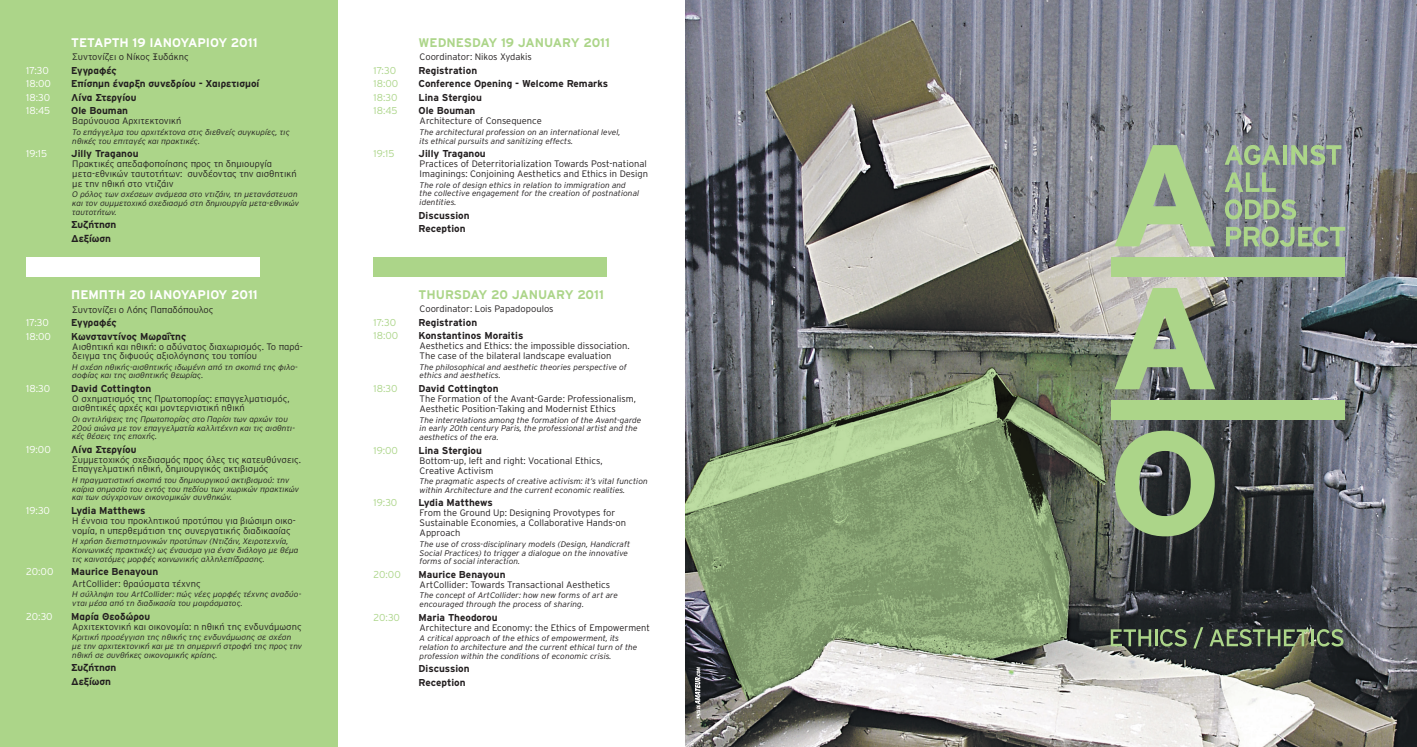
<style>
.page{position:relative;width:1417px;height:747px;background:#fff}
.page>*{position:absolute;margin:0;border:0;box-sizing:border-box;transform-origin:0 0}
.t1{font:700 12.5px "Interstate GR";color:#fff}
.t2{font:700 12.5px "Interstate GR";color:#acd589}
.t3{font:700 10px/13.5px "Interstate GR";color:#231f20}
.t4{font:300 10px "Interstate GR";color:#fff}
.t5{font:300 10px "Interstate GR";color:#acd589}
.t6{font:300 9.38px/10px "Interstate GR";color:#231f20}
.t7{font:italic 300 8.12px/8.8px "Interstate GR";color:#231f20;scale:1.04 1}
.s1{font-weight:700;color:#231f20}
</style>
<div class="page">
<img style="left:685px;top:0;width:732px;height:747px">
<img style="left:685px;top:342px;width:444px;height:372px">
<div style="left:0;top:0;width:338px;height:747px;background:#acd589"></div>
<svg style="left:1226px;top:227px;width:119px;height:20px"></svg>
<svg style="left:1225px;top:199px;width:71px;height:20px"></svg>
<svg style="left:1224px;top:172px;width:51px;height:20px"></svg>
<hr style="left:1283px;top:145px;width:4px;height:20px;background:#acd589">
<svg style="left:1224px;top:145px;width:56px;height:20px"></svg>
<svg style="left:1291px;top:145px;width:50px;height:20px"></svg>
<svg style="left:1114px;top:288px;width:101px;height:101px"></svg>
<svg style="left:1115px;top:431px;width:99px;height:105px"></svg>
<svg style="left:1114px;top:145px;width:101px;height:101px"></svg>
<div style="left:1111px;top:257px;width:233px;height:20px;background:#acd589"></div>
<div style="left:1111px;top:400px;width:233px;height:19px;background:#acd589"></div>
<svg style="left:1111px;top:629px;width:75px;height:18px"></svg>
<svg style="left:1193px;top:627px;width:10px;height:21px"></svg>
<svg style="left:1209px;top:629px;width:100px;height:18px"></svg>
<hr style="left:1311px;top:629px;width:3px;height:17px;background:#acd589">
<svg style="left:1317px;top:629px;width:26px;height:18px"></svg>
<div style="left:26px;top:257px;width:234px;height:20px;background:#fff"></div>
<div style="left:373px;top:257px;width:234px;height:20px;background:#acd589"></div>
<svg style="left:695px;top:667px;width:5px;height:52px"></svg>
<h1 class="t1" style="left:71px;top:35px;width:188px">Τετάρτη 19 ΙανουΑρίου 2011</h1>
<p class="t6" style="left:72px;top:52px;width:118px">Συντονίζει ο Νίκος Ξυδάκης</p>
<p class="t4" style="left:26px;top:65px;width:38px">17:30 <span class="s1">Ε</span></p>
<p class="t3" style="left:77px;top:63px;width:41px">γγραφές</p>
<p class="t4" style="left:26px;top:78px;width:39px">18:00 <span class="s1">Ε</span></p>
<p class="t3" style="left:78px;top:77px;width:183px">πίσημη έναρξη συνεδρίου - Χαιρετισμοί</p>
<p class="t4" style="left:26px;top:92px;width:25px">18:30</p>
<p class="t3" style="left:71px;top:91px;width:67px">Λίνα Στεργίου</p>
<p class="t4" style="left:26px;top:105px;width:26px">18:45</p>
<p class="t3" style="left:71px;top:104px;width:58px">Ole Bouman</p>
<p class="t6" style="left:72px;top:116px;width:110px">Βαρύνουσα Αρχιτεκτονική</p>
<p class="t7" style="left:72px;top:128px;width:211px">Tο επάγγελμα του αρχιτέκτονα στις διεθνείς συγκυρίες, τις ηθικές του επιταγές και πρακτικές.</p>
<p class="t4" style="left:26px;top:148px;width:22px">19:15</p>
<p class="t3" style="left:71px;top:147px;width:69px">Jilly Traganou</p>
<p class="t6" style="left:72px;top:159px;width:226px">Πρακτικές απεδαφοποίησης προς τη δημιουργία μετα-εθνικών ταυτοτήτων: συνδέοντας την αισθητική με την ηθική στο ντιζάιν</p>
<p class="t7" style="left:72px;top:190px;width:220px">O ρόλος των σχέσεων ανάμεσα στο ντιζάιν, τη μετανάστευση και τον συμμετοχικό σχεδιασμό στη δημιουργία μετα-εθνικών ταυτοτήτων.</p>
<p class="t3" style="left:71px;top:218px;width:47px">Συζήτηση<br>Δεξίωση</p>
<h1 class="t1" style="left:71px;top:288px;width:188px">πεμπτη 20 ΙανουΑρίου 2011</h1>
<p class="t6" style="left:72px;top:304px;width:143px">Συντονίζει ο Λόης Παπαδόπουλος</p>
<p class="t4" style="left:26px;top:317px;width:38px">17:30 <span class="s1">Ε</span></p>
<p class="t3" style="left:77px;top:316px;width:41px">γγραφές</p>
<p class="t4" style="left:26px;top:331px;width:26px">18:00</p>
<p class="t3" style="left:71px;top:329px;width:117px">Κωνσταντίνος Μ ωραΐτης</p>
<p class="t6" style="left:72px;top:342px;width:232px;line-height:9.4px">Αισθητική και ηθική: ο αδύνατος διαχωρισμός. Το παρά&shy;δειγμα της διφυούς αξιολόγησης του τοπίου</p>
<p class="t7" style="left:72px;top:362px;width:218px">Η σχέση ηθικής-αισθητικής ιδωμένη από τη σκοπιά της φιλο&shy;σοφίας και της αισθητικής θεωρίας.</p>
<p class="t4" style="left:26px;top:383px;width:25px">18:30</p>
<p class="t3" style="left:71px;top:382px;width:81px">David Cottington</p>
<p class="t6" style="left:72px;top:394px;width:219px;line-height:9.4px">Ο σχηματισμός της Πρωτοπορίας: επαγγελματισμός, αισθητικές αρχές και μοντερνιστική ηθική</p>
<p class="t7" style="left:72px;top:415px;width:216px">Οι αντιλήψεις της Πρωτοπορίας στο Παρίσι των αρχών του<br>20ού αιώνα με τον επαγγελματία καλλιτέχνη και τις αισθητι&shy;κές θέσεις της εποχής.</p>
<p class="t4" style="left:26px;top:444px;width:26px">19:00</p>
<p class="t3" style="left:71px;top:443px;width:67px">Λίνα Στεργίου</p>
<p class="t6" style="left:72px;top:455px;width:230px;line-height:9.4px">Συμμετοχικός σχεδιασμός προς όλες τις κατευθύνσεις.<br>Επαγγελματική ηθική, δημιουργικός ακτιβισμός</p>
<p class="t7" style="left:72px;top:476px;width:220px">Η πραγματιστική σκοπιά του δημιουργικού ακτιβισμού: την καίρια σημασία του εντός του πεδίου των χωρικών πρακτικών και των σύγχρονων οικονομικών συνθηκών.</p>
<p class="t4" style="left:26px;top:505px;width:25px">19:30</p>
<p class="t3" style="left:71px;top:504px;width:76px">Lydia Matthews</p>
<p class="t6" style="left:72px;top:516px;width:225px">Η έννοια του προκλητικού προτύπου για βιώσιμη οικο&shy;νομία, η υπερθεμάτιση της συνεργατικής διαδικασίας</p>
<p class="t7" style="left:72px;top:537px;width:219px">Η χρήση διεπιστημονικών προτύπων (Ντιζάιν, Χειροτεχνία,<br>Κοινωνικές πρακτικές) ως έναυσμα για έναν διάλογο με θέμα τις καινοτόμες μορφές κοινωνικής αλληλεπίδρασης.</p>
<p class="t4" style="left:26px;top:566px;width:29px">20:00</p>
<p class="t3" style="left:71px;top:565px;width:88px">Maurice Benayoun</p>
<p class="t6" style="left:72px;top:578px;width:130px">ArtCollider: θραύσματα τέχνης</p>
<p class="t7" style="left:72px;top:590px;width:222px">Η σύλληψη του ArtCollider: πώς νέες μορφές τέχνης αναδύο&shy;νται μέσα από τη διαδικασία του μοιράσματος.</p>
<p class="t4" style="left:26px;top:610px;width:41px">20:30 <span class="s1">Μ</span></p>
<p class="t3" style="left:80px;top:609px;width:72px">αρία Θεοδώρου</p>
<p class="t6" style="left:72px;top:621px;width:231px">Αρχιτεκτονική και οικονομία: η ηθική της ενδυνάμωσης</p>
<p class="t7" style="left:72px;top:633px;width:223px">Κριτική προσέγγιση της ηθικής της ενδυνάμωσης σε σχέση με την αρχιτεκτονική και με τη σημερινή στροφή της προς την ηθική σε συνθήκες οικονομικής κρίσης.</p>
<p class="t3" style="left:71px;top:661px;width:47px">Συζήτηση<br>Δεξίωση</p>
<h1 class="t2" style="left:418px;top:35px;width:193px">Wednesday 19 January 2011</h1>
<p class="t6" style="left:420px;top:52px;width:114px">Coordinator: Nikos Xydakis</p>
<p class="t5" style="left:373px;top:65px;width:39px">17:30 <span class="s1">R</span></p>
<p class="t3" style="left:425px;top:63px;width:53px">egistration</p>
<p class="t5" style="left:373px;top:78px;width:26px">18:00</p>
<p class="t3" style="left:418px;top:77px;width:191px">Conference Opening - Welcome Remarks</p>
<p class="t5" style="left:373px;top:92px;width:25px">18:30</p>
<p class="t3" style="left:418px;top:91px;width:65px">Lina Stergiou</p>
<p class="t5" style="left:373px;top:105px;width:26px">18:45</p>
<p class="t3" style="left:418px;top:104px;width:58px">Ole Bouman</p>
<p class="t6" style="left:420px;top:116px;width:124px">Architecture of Consequence</p>
<p class="t7" style="left:420px;top:128px;width:195px">Τhe architectural profession on an international level, its ethical pursuits and sanitizing effects.</p>
<p class="t5" style="left:373px;top:148px;width:22px">19:15</p>
<p class="t3" style="left:418px;top:147px;width:69px">Jilly Traganou</p>
<p class="t6" style="left:420px;top:159px;width:230px">Practices of Deterritorialization Towards Post-national<br>Imaginings: Conjoining Aesthetics and Ethics in Design</p>
<p class="t7" style="left:420px;top:180px;width:213px">Τhe role of design ethics in relation to immigration and the collective engagement for the creation of postnational identities.</p>
<p class="t3" style="left:418px;top:208px;width:53px">Discussion<br>Reception</p>
<h1 class="t2" style="left:418px;top:287px;width:187px">Thursday 20 January 2011</h1>
<p class="t6" style="left:420px;top:304px;width:135px">Coordinator: Lois Papadopoulos</p>
<p class="t5" style="left:373px;top:317px;width:39px">17:30 <span class="s1">R</span></p>
<p class="t3" style="left:425px;top:315px;width:53px">egistration</p>
<p class="t5" style="left:373px;top:330px;width:26px">18:00</p>
<p class="t3" style="left:418px;top:329px;width:106px">Konstantinos Moraitis</p>
<p class="t6" style="left:420px;top:341px;width:212px">Aesthetics and Ethics: the impossible dissociation.<br>The case of the bilateral landscape evaluation</p>
<p class="t7" style="left:420px;top:362px;width:201px">Τhe philosophical and aesthetic theories perspective of ethics and aesthetics.</p>
<p class="t5" style="left:373px;top:383px;width:25px">18:30</p>
<p class="t3" style="left:418px;top:382px;width:81px">David Cottington</p>
<p class="t6" style="left:420px;top:394px;width:218px">The Formation of the Avant-Garde: Professionalism,<br>Aesthetic Position-Taking and Modernist Ethics</p>
<p class="t7" style="left:420px;top:415px;width:215px">Τhe interrelations among the formation of the Avant-garde in early 20th century Paris, the professional artist and the aesthetics of the era.</p>
<p class="t5" style="left:373px;top:444px;width:26px">19:00</p>
<p class="t3" style="left:418px;top:443px;width:65px">Lina Stergiou</p>
<p class="t6" style="left:420px;top:455px;width:184px">Bottom-up, left and right: Vocational Ethics,<br>Creative Activism</p>
<p class="t7" style="left:420px;top:477px;width:221px">The pragmatic aspects of creative activism: it’s vital function within Architecture and the current economic realities.</p>
<p class="t5" style="left:373px;top:497px;width:25px">19:30</p>
<p class="t3" style="left:418px;top:496px;width:76px">Lydia Matthews</p>
<p class="t6" style="left:420px;top:508px;width:208px">From the Ground Up: Designing Provotypes for<br>Sustainable Economies, a Collaborative Hands-on<br>Approach</p>
<p class="t7" style="left:420px;top:540px;width:204px">Τhe use of cross-disciplinary models (Design, Handicraft<br>Social Practices) to trigger a dialogue on the innovative forms of social interaction.</p>
<p class="t5" style="left:373px;top:569px;width:29px">20:00</p>
<p class="t3" style="left:418px;top:568px;width:88px">Maurice Benayoun</p>
<p class="t6" style="left:420px;top:580px;width:192px">ArtCollider: Towards Transactional Aesthetics</p>
<p class="t7" style="left:420px;top:591px;width:192px">The concept of ArtCollider: how new forms of art are encouraged through the process of sharing.</p>
<p class="t5" style="left:373px;top:612px;width:28px">20:30</p>
<p class="t3" style="left:418px;top:610px;width:81px">Maria Theodorou</p>
<p class="t6" style="left:420px;top:622px;width:232px">Architecture and Economy: the Ethics of Empowerment</p>
<p class="t7" style="left:420px;top:634px;width:211px">A critical approach of the ethics of empowerment, its relation to architecture and the current ethical turn of the profession within the conditions of economic crisis.</p>
<p class="t3" style="left:418px;top:662px;width:53px">Discussion</p>
<p class="t3" style="left:373px;top:676px;width:27px">R</p>
<p class="t3" style="left:425px;top:676px;width:42px">eception</p>
</div>
